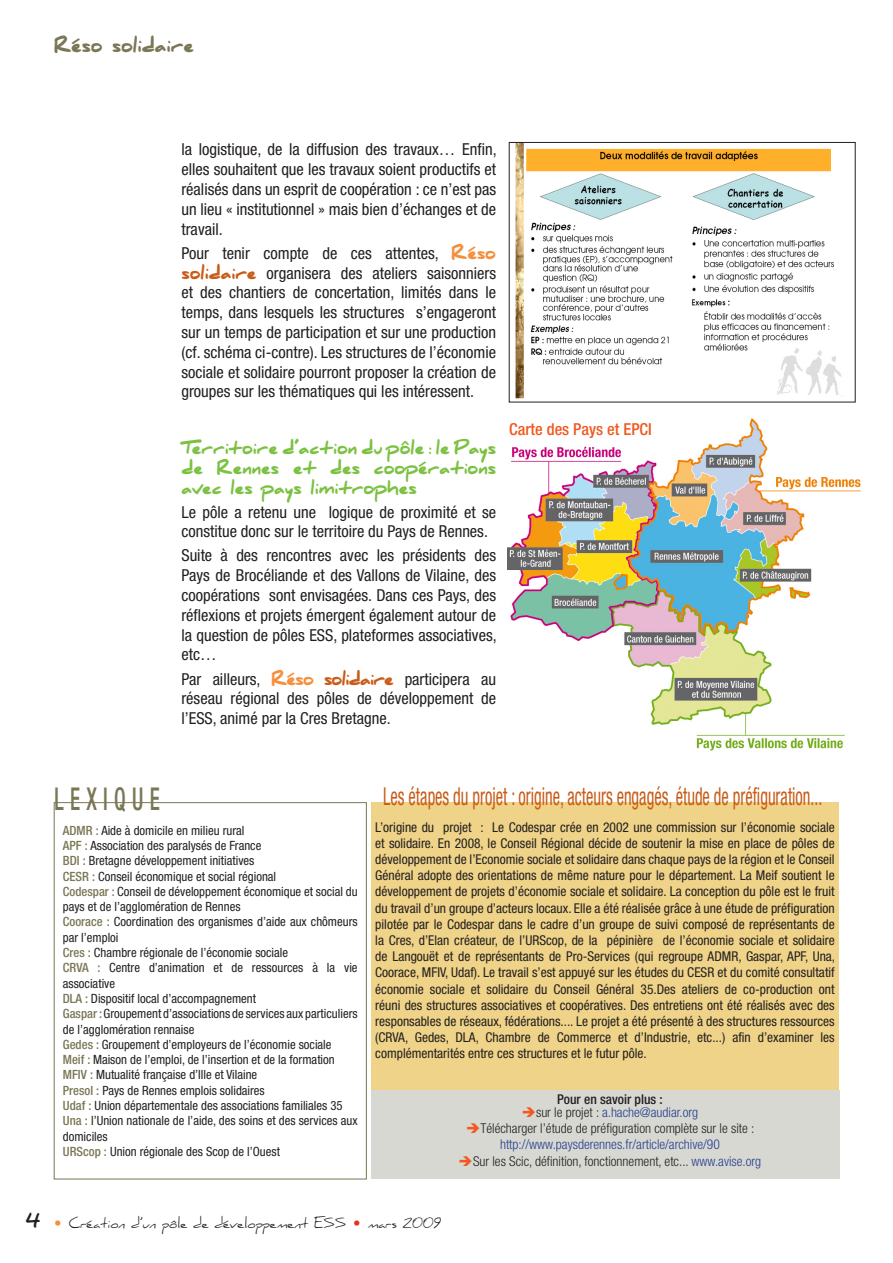
<style>
.page{position:relative;width:893px;height:1263px;background:#fff}
.page>*{position:absolute;margin:0;border:0;box-sizing:border-box;transform-origin:0 0}
.t1{font:500 condensed 31.5px "Helvetica Neue";letter-spacing:.3em;color:#7a7755;scale:.67 1}
.t2{font:condensed 24.75px "Helvetica Neue";color:#c85c18;scale:.67 1}
.t3{font:900 18px "Daniel";color:#7a7755}
.t4{font:condensed 16.5px/19.8px "Helvetica Neue";color:#231f20;text-align:justify}
.t5{font:900 16.5px/19.8px "Daniel";color:#7bc142;text-align:justify}
.t6{font:500 condensed 16.5px "Helvetica Neue";color:#f15921}
.t7{font:condensed 13.5px/16.2px "Helvetica Neue";color:#231f20;text-align:justify}
.t8{font:300 condensed 13.5px "Helvetica Neue";color:#231f20}
.t9{font:300 condensed 13.5px "Helvetica Neue";color:#253f8e}
.t10{font:13.5px "Daniel";color:#231f20}
.t11{font:500 condensed 13.5px "Helvetica Neue";color:#231f20}
.t12{font:condensed 12.75px/15.3px "Helvetica Neue";color:#231f20}
.s1{font-family:"Daniel";font-weight:900;font-stretch:normal;color:#f68f3c}
.s2{font-family:"Daniel";font-weight:900;font-stretch:normal;color:#c85c18}
.s3{font-weight:500;color:#7a7755}
.s4{color:#f15921}
.s5{color:#231f20}
.s6{color:#253f8e}
</style>
<div class="page">
<div style="left:371px;top:802px;width:468px;height:290px;background:#efd388"></div>
<div style="left:371px;top:1090px;width:469px;height:89px;background:#d8d8d3"></div>
<div style="left:54px;top:802px;width:313px;height:377px;border:1px solid #7a7755"></div>
<img style="left:508px;top:419px;width:353px;height:332px">
<img style="left:515px;top:144px;width:327px;height:255px">
<h3 class="t3" style="left:54px;top:35px;width:142px">Réso solidaire</h3>
<p class="t4" style="left:181px;top:140px;width:317px">la logistique, de la diffusion des travaux… Enfin, elles souhaitent que les travaux soient productifs et réalisés dans un esprit de coopération : ce n’est pas un lieu « institutionnel » mais bien d’échanges et de travail.</p>
<p class="t4" style="left:181px;top:243px;width:316px">Pour tenir compte de ces attentes, <span class="s1">Réso </span><span class="s2">solidaire</span> organisera des ateliers saisonniers et des chantiers de concertation, limités dans le temps, dans lesquels les structures s’engageront sur un temps de participation et sur une production (cf. schéma ci-contre). Les structures de l’économie sociale et solidaire pourront proposer la création de groupes sur les thématiques qui les intéressent.</p>
<p class="t5" style="left:181px;top:438px;width:316px">Territoire d’action du pôle : le Pays de Rennes et des coopérations avec les pays limitrophes</p>
<p class="t4" style="left:181px;top:502px;width:316px">Le pôle a retenu une logique de proximité et se constitue donc sur le territoire du Pays de Rennes.</p>
<p class="t4" style="left:181px;top:546px;width:317px">Suite à des rencontres avec les présidents des Pays de Brocéliande et des Vallons de Vilaine, des coopérations sont envisagées. Dans ces Pays, des réflexions et projets émergent également autour de la question de pôles ESS, plateformes associatives, etc…</p>
<p class="t4" style="left:181px;top:669px;width:316px">Par ailleurs, <span class="s1">Réso</span> <span class="s2">solidaire</span> participera au réseau régional des pôles de développement de l’ESS, animé par la Cres Bretagne.</p>
<p class="t6" style="left:509px;top:420px;width:144px">Carte des Pays et EPCI</p>
<p class="t1" style="left:54px;top:780px;width:159px">LEXIQUE</p>
<p class="t12" style="left:63px;top:822px;width:183px"><span class="s3">ADMR :</span> Aide à domicile en milieu rural</p>
<p class="t12" style="left:63px;top:838px;width:200px"><span class="s3">APF :</span> Association des paralysés de France</p>
<p class="t12" style="left:63px;top:853px;width:193px"><span class="s3">BDI :</span> Bretagne développement initiatives</p>
<p class="t12" style="left:63px;top:868px;width:215px"><span class="s3">CESR :</span> Conseil économique et social régional</p>
<p class="t12" style="left:63px;top:883px;width:296px"><span class="s3">Codespar :</span> Conseil de développement économique et social du pays et de l’agglomération de Rennes</p>
<p class="t12" style="left:63px;top:914px;width:296px"><span class="s3">Coorace :</span> Coordination des organismes d’aide aux chômeurs par l’emploi</p>
<p class="t12" style="left:63px;top:945px;width:227px"><span class="s3">Cres :</span> Chambre régionale de l’économie sociale</p>
<p class="t12" style="left:63px;top:960px;width:296px"><span class="s3">CRVA :</span> Centre d’animation et de ressources à la vie associative</p>
<p class="t12" style="left:63px;top:991px;width:195px"><span class="s3">DLA :</span> Dispositif local d’accompagnement</p>
<p class="t12" style="left:63px;top:1006px;width:296px"><span class="s3">Gaspar :</span> Groupement d’associations de services aux particuliers de l’agglomération rennaise</p>
<p class="t12" style="left:63px;top:1036px;width:270px"><span class="s3">Gedes :</span> Groupement d’employeurs de l’économie sociale</p>
<p class="t12" style="left:63px;top:1052px;width:273px"><span class="s3">Meif :</span> Maison de l’emploi, de l’insertion et de la formation</p>
<p class="t12" style="left:63px;top:1067px;width:196px"><span class="s3">MFIV :</span> Mutualité française d’Ille et Vilaine</p>
<p class="t12" style="left:63px;top:1082px;width:203px"><span class="s3">Presol :</span> Pays de Rennes emplois solidaires</p>
<p class="t12" style="left:63px;top:1098px;width:281px"><span class="s3">Udaf :</span> Union départementale des associations familiales 35</p>
<p class="t12" style="left:63px;top:1113px;width:296px"><span class="s3">Una :</span> l’Union nationale de l’aide, des soins et des services aux domiciles</p>
<p class="t12" style="left:63px;top:1144px;width:219px"><span class="s3">URScop :</span> Union régionale des Scop de l’Ouest</p>
<p class="t2" style="left:383px;top:782px;width:657px">Les étapes du projet : origine, acteurs engagés, étude de préfiguration...</p>
<p class="t7" style="left:375px;top:818px;width:461px">L’origine du projet : Le Codespar crée en 2002 une commission sur l’économie sociale et solidaire. En 2008, le Conseil Régional décide de soutenir la mise en place de pôles de développement de l’Economie sociale et solidaire dans chaque pays de la région et le Conseil Général adopte des orientations de même nature pour le département. La Meif soutient le développement de projets d’économie sociale et solidaire. La conception du pôle est le fruit du travail d’un groupe d’acteurs locaux. Elle a été réalisée grâce à une étude de préfiguration pilotée par le Codespar dans le cadre d’un groupe de suivi composé de représentants de la Cres, d’Elan créateur, de l’URScop, de la pépinière de l’économie sociale et solidaire de Langouët et de représentants de Pro-Services (qui regroupe ADMR, Gaspar, APF, Una, Coorace, MFIV, Udaf). Le travail s’est appuyé sur les études du CESR et du comité consultatif économie sociale et solidaire du Conseil Général 35.Des ateliers de co-production ont réuni des structures associatives et coopératives. Des entretiens ont été réalisés avec des responsables de réseaux, fédérations.... Le projet a été présenté à des structures ressources (CRVA, Gedes, DLA, Chambre de Commerce et d’Industrie, etc...) afin d’examiner les complémentarités entre ces structures et le futur pôle.</p>
<p class="t11" style="left:557px;top:1091px;width:107px">Pour en savoir plus :</p>
<p class="t9" style="left:522px;top:1104px;width:178px"><span class="s4">➔</span><span class="s5">sur le projet :</span> a.hache@audiar.org</p>
<p class="t8" style="left:466px;top:1121px;width:290px"><span class="s4">➔</span>Télécharger l’étude de préfiguration complète sur le site :</p>
<p class="t9" style="left:500px;top:1137px;width:221px">http://www.paysderennes.fr/article/archive/90</p>
<p class="t8" style="left:459px;top:1153px;width:304px"><span class="s4">➔</span>Sur les Scic, définition, fonctionnement, etc... <span class="s6">www.avise.org</span></p>
<p class="t10" style="left:69px;top:1215px;width:279px">Création d’un pôle de développement ESS</p>
<p class="t10" style="left:368px;top:1215px;width:75px">mars 2009</p>
</div>
